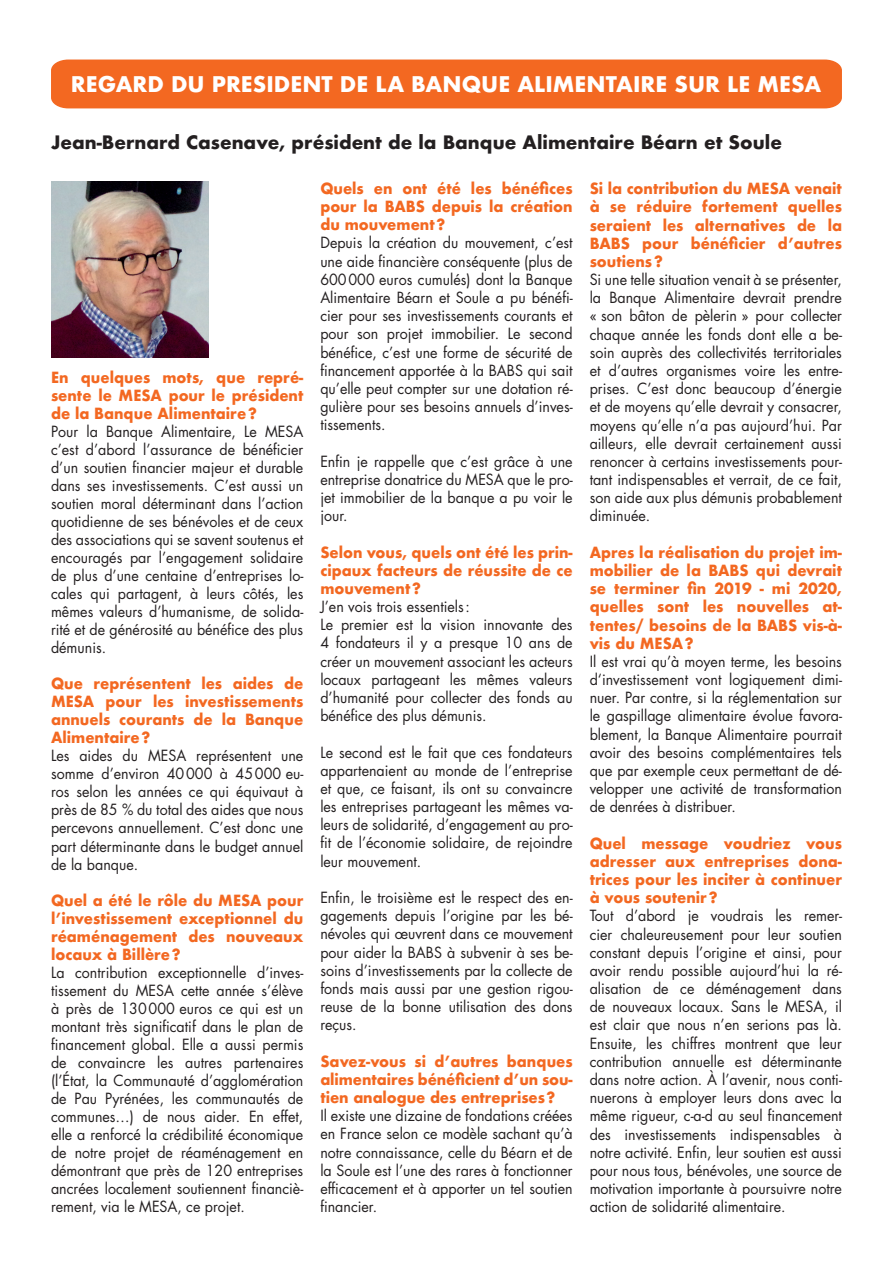
<style>
.page{position:relative;width:893px;height:1263px;background:#fff}
.page>*{position:absolute;margin:0;border:0;box-sizing:border-box;transform-origin:0 0}
.t1{font:700 21px "Futura";color:#fff}
.t2{font:700 18px "Futura";color:#231f20}
.t3{font:15px/18.1px "Futura";color:#231f20;text-align:justify;scale:.95 1}
.t4{font:700 15px/18.1px "Futura";color:#f36821;text-align:justify;scale:.95 1}
</style>
<div class="page">
<img style="left:51px;top:182px;width:158px;height:175px">
<div style="left:51px;top:60px;width:791px;height:48px;background:#f36821"></div>
<h1 class="t1" style="left:71px;top:69px;width:752px">REGARD DU PRESIDENT DE LA BANQUE ALIMENTAIRE SUR LE MESA</h1>
<p class="t2" style="left:51px;top:130px;width:732px">Jean-Bernard Casenave, président de la Banque Alimentaire Béarn et Soule</p>
<p class="t4" style="left:51px;top:368px;width:267px">En quelques mots, que repré&shy;sente le MESA pour le président de la Banque Alimentaire?</p>
<p class="t3" style="left:51px;top:423px;width:267px">Pour la Banque Alimentaire, Le MESA c’est d’abord l’assurance de bénéficier d’un soutien financier majeur et durable dans ses investissements. C’est aussi un soutien moral déterminant dans l’action quotidienne de ses bénévoles et de ceux des associations qui se savent soutenus et encouragés par l’engagement solidaire de plus d’une centaine d’entreprises lo&shy;cales qui partagent, à leurs côtés, les mêmes valeurs d’humanisme, de solida&shy;rité et de générosité au bénéfice des plus démunis.</p>
<p class="t4" style="left:51px;top:675px;width:267px">Que représentent les aides de MESA pour les investissements annuels courants de la Banque Alimentaire?</p>
<p class="t3" style="left:51px;top:747px;width:267px">Les aides du MESA représentent une somme d’environ 40000 à 45000 eu&shy;ros selon les années ce qui équivaut à près de 85 % du total des aides que nous percevons annuellement. C’est donc une part déterminante dans le budget annuel de la banque.</p>
<p class="t4" style="left:51px;top:891px;width:267px">Quel a été le rôle du MESA pour l’investissement exceptionnel du réaménagement des nouveaux locaux à Billère?</p>
<p class="t3" style="left:51px;top:963px;width:267px">La contribution exceptionnelle d’inves&shy;tissement du MESA cette année s’élève à près de 130000 euros ce qui est un montant très significatif dans le plan de financement global. Elle a aussi permis de convaincre les autres partenaires (l’État, la Communauté d’agglomération de Pau Pyrénées, les communautés de communes…) de nous aider. En effet, elle a renforcé la crédibilité économique de notre projet de réaménagement en démontrant que près de 120 entreprises ancrées localement soutiennent financiè&shy;rement, via le MESA, ce projet.</p>
<p class="t4" style="left:320px;top:179px;width:267px">Quels en ont été les bénéfices pour la BABS depuis la création du mouvement?</p>
<p class="t3" style="left:320px;top:234px;width:267px">Depuis la création du mouvement, c’est une aide financière conséquente (plus de 600000 euros cumulés) dont la Banque Alimentaire Béarn et Soule a pu bénéfi&shy;cier pour ses investissements courants et pour son projet immobilier. Le second bénéfice, c’est une forme de sécurité de financement apportée à la BABS qui sait qu’elle peut compter sur une dotation ré&shy;gulière pour ses besoins annuels d’inves&shy;tissements.</p>
<p class="t3" style="left:320px;top:452px;width:267px">Enfin je rappelle que c’est grâce à une entreprise donatrice du MESA que le pro&shy;jet immobilier de la banque a pu voir le jour.</p>
<p class="t4" style="left:320px;top:543px;width:267px">Selon vous, quels ont été les prin&shy;cipaux facteurs de réussite de ce mouvement?</p>
<p class="t3" style="left:320px;top:598px;width:267px;text-align:left">J’en vois trois essentiels:<br>Le premier est la vision innovante des 4 fondateurs il y a presque 10 ans de créer un mouvement associant les acteurs locaux partageant les mêmes valeurs d’humanité pour collecter des fonds au bénéfice des plus démunis.</p>
<p class="t3" style="left:320px;top:743px;width:267px">Le second est le fait que ces fondateurs appartenaient au monde de l’entreprise et que, ce faisant, ils ont su convaincre les entreprises partageant les mêmes va&shy;leurs de solidarité, d’engagement au pro&shy;fit de l’économie solidaire, de rejoindre leur mouvement.</p>
<p class="t3" style="left:320px;top:888px;width:267px">Enfin, le troisième est le respect des en&shy;gagements depuis l’origine par les bé&shy;névoles qui œuvrent dans ce mouvement pour aider la BABS à subvenir à ses be&shy;soins d’investissements par la collecte de fonds mais aussi par une gestion rigou&shy;reuse de la bonne utilisation des dons reçus.</p>
<p class="t4" style="left:320px;top:1052px;width:267px">Savez-vous si d’autres banques alimentaires bénéficient d’un sou&shy;tien analogue des entreprises?</p>
<p class="t3" style="left:320px;top:1107px;width:267px">Il existe une dizaine de fondations créées en France selon ce modèle sachant qu’à notre connaissance, celle du Béarn et de la Soule est l’une des rares à fonctionner efficacement et à apporter un tel soutien financier.</p>
<p class="t4" style="left:590px;top:179px;width:267px">Si la contribution du MESA venait à se réduire fortement quelles seraient les alternatives de la BABS pour bénéficier d’autres soutiens?</p>
<p class="t3" style="left:590px;top:271px;width:267px">Si une telle situation venait à se présenter, la Banque Alimentaire devrait prendre « son bâton de pèlerin » pour collecter chaque année les fonds dont elle a be&shy;soin auprès des collectivités territoriales et d’autres organismes voire les entre&shy;prises. C’est donc beaucoup d’énergie et de moyens qu’elle devrait y consacrer, moyens qu’elle n’a pas aujourd’hui. Par ailleurs, elle devrait certainement aussi renoncer à certains investissements pour&shy;tant indispensables et verrait, de ce fait, son aide aux plus démunis probablement diminuée.</p>
<p class="t4" style="left:590px;top:543px;width:267px">Apres la réalisation du projet im&shy;mobilier de la BABS qui devrait se terminer fin 2019 - mi 2020, quelles sont les nouvelles at&shy;tentes/ besoins de la BABS vis-à&shy;vis du MESA?</p>
<p class="t3" style="left:590px;top:652px;width:267px">Il est vrai qu’à moyen terme, les besoins d‘investissement vont logiquement dimi&shy;nuer. Par contre, si la réglementation sur le gaspillage alimentaire évolue favora&shy;blement, la Banque Alimentaire pourrait avoir des besoins complémentaires tels que par exemple ceux permettant de dé&shy;velopper une activité de transformation de denrées à distribuer.</p>
<p class="t4" style="left:590px;top:834px;width:267px">Quel message voudriez vous adresser aux entreprises dona&shy;trices pour les inciter à continuer à vous soutenir?</p>
<p class="t3" style="left:590px;top:907px;width:267px">Tout d’abord je voudrais les remer&shy;cier chaleureusement pour leur soutien constant depuis l’origine et ainsi, pour avoir rendu possible aujourd’hui la ré&shy;alisation de ce déménagement dans de nouveaux locaux. Sans le MESA, il est clair que nous n’en serions pas là.<br>Ensuite, les chiffres montrent que leur contribution annuelle est déterminante dans notre action. À l’avenir, nous conti&shy;nuerons à employer leurs dons avec la même rigueur, c-a-d au seul financement des investissements indispensables à notre activité. Enfin, leur soutien est aussi pour nous tous, bénévoles, une source de motivation importante à poursuivre notre action de solidarité alimentaire.</p>
</div>
